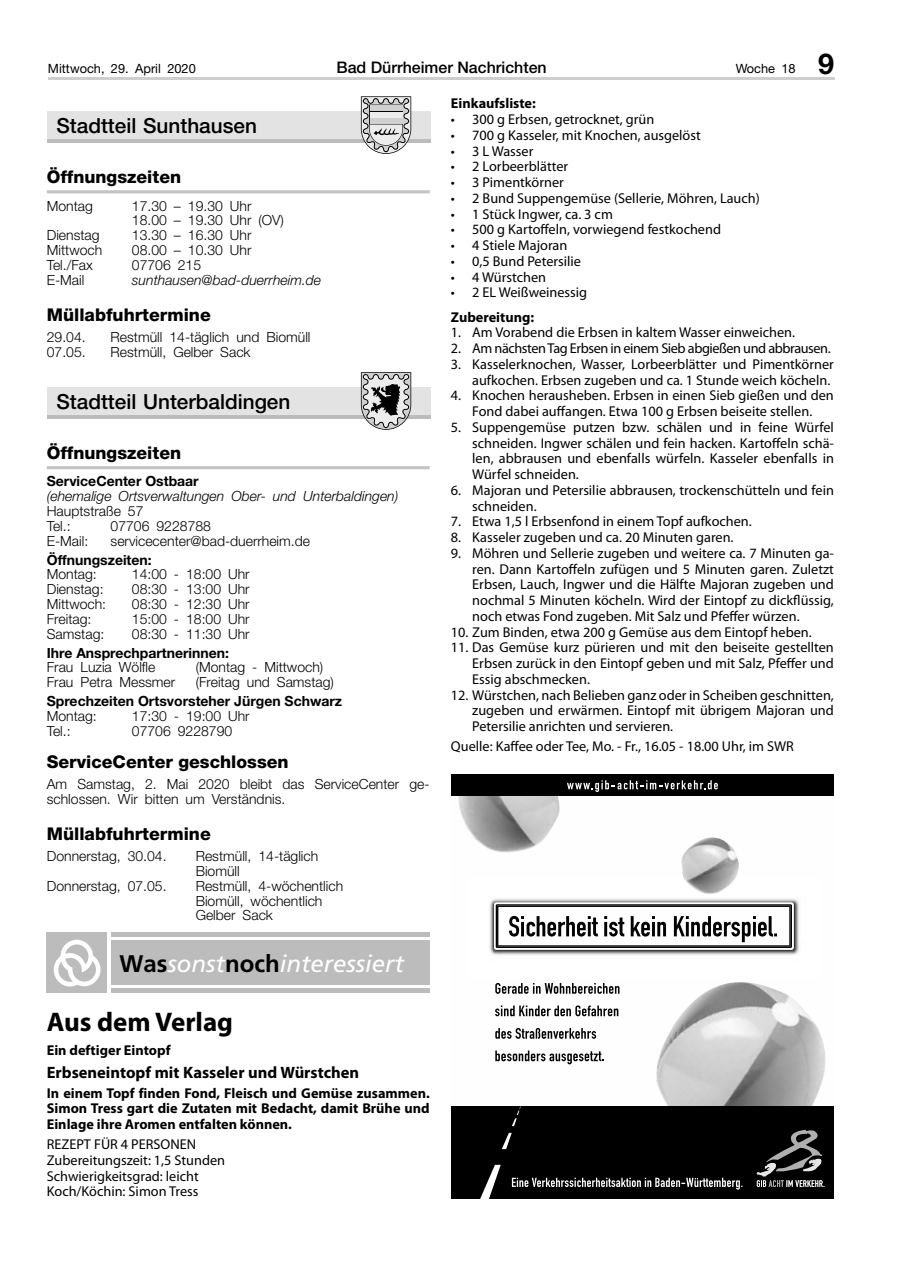
<style>
.page{position:relative;width:902px;height:1280px;background:#fff}
.page>*{position:absolute;margin:0;border:0;box-sizing:border-box;transform-origin:0 0}
.t1{font:700 28.8px "Helvetica Neue";color:#000}
.t2{font:700 27px "Myriad Pro";color:#000}
.t3{font:italic 24px "Frutiger";color:#fff}
.t4{font:500 20.85px "Helvetica Neue";color:#000}
.t5{font:800 17.55px "Helvetica Neue";color:#000}
.t6{font:700 16.5px "Myriad Pro";color:#000}
.t7{font:500 15.9px "Helvetica Neue";color:#000}
.t8{font:14.25px/15.8px "Myriad Pro";color:#000;text-align:justify}
.t9{font:700 14.25px/15.8px "Myriad Pro";color:#000;text-align:justify}
.t10{font:14.25px "Myriad Pro";letter-spacing:-.03em;color:#000}
.t11{font:300 13.95px/14.9px "Helvetica Neue";color:#000}
.t12{font:700 13.95px "Helvetica Neue";color:#000}
.t13{font:italic 300 13.95px "Helvetica Neue";color:#000}
.t14{font:12.75px "Helvetica Neue";color:#000}
.s1{font-weight:700;font-style:normal;color:#000}
</style>
<div class="page">
<hr style="left:48px;top:78px;width:785px;height:2px;background:#cecece">
<hr style="left:47px;top:190px;width:382px;height:3px;background:#c4c4c4">
<hr style="left:47px;top:466px;width:382px;height:3px;background:#c4c4c4">
<div style="left:47px;top:111px;width:383px;height:32px;background:#e3e3e3"></div>
<hr style="left:47px;top:140px;width:383px;height:3px;background:#bcbcbc">
<svg style="left:361px;top:96px;width:50px;height:58px"></svg>
<div style="left:47px;top:387px;width:383px;height:32px;background:#e3e3e3"></div>
<hr style="left:47px;top:415px;width:383px;height:4px;background:#bcbcbc">
<svg style="left:361px;top:372px;width:50px;height:58px"></svg>
<div style="left:111px;top:940px;width:318px;height:45px;background:#bcbcbc"></div>
<div style="left:111px;top:988px;width:318px;height:5px;background:#bcbcbc"></div>
<hr style="left:111px;top:933px;width:318px;height:4px;background:#bcbcbc">
<div style="left:47px;top:933px;width:60px;height:60px;background:#bcbcbc"></div>
<svg style="left:54px;top:940px;width:46px;height:46px"></svg>
<img style="left:489px;top:898px;width:310px;height:57px">
<svg style="left:494px;top:902px;width:299px;height:48px"></svg>
<img style="left:458px;top:796px;width:101px;height:57px">
<img style="left:656px;top:982px;width:169px;height:124px">
<div style="left:451px;top:1106px;width:382px;height:93px;background:#000"></div>
<svg style="left:512px;top:1178px;width:230px;height:12px"></svg>
<svg style="left:756px;top:1130px;width:68px;height:57px"></svg>
<svg style="left:502px;top:1133px;width:9px;height:16px"></svg>
<svg style="left:480px;top:1165px;width:20px;height:34px"></svg>
<svg style="left:512px;top:1107px;width:8px;height:19px"></svg>
<div style="left:451px;top:775px;width:382px;height:21px;background:#000"></div>
<svg style="left:567px;top:780px;width:150px;height:12px"></svg>
<svg style="left:495px;top:983px;width:124px;height:11px"></svg>
<svg style="left:495px;top:1005px;width:123px;height:11px"></svg>
<svg style="left:495px;top:1028px;width:101px;height:11px"></svg>
<svg style="left:495px;top:1050px;width:108px;height:14px"></svg>
<img style="left:681px;top:837px;width:57px;height:57px">
<p class="t14" style="left:48px;top:61px;width:149px">Mittwoch, 29. April 2020</p>
<p class="t7" style="left:336px;top:58px;width:212px">Bad Dürrheimer Nachrichten</p>
<p class="t14" style="left:735px;top:61px;width:61px">Woche 18</p>
<h1 class="t1" style="left:818px;top:46px;width:17px">9</h1>
<h3 class="t4" style="left:56px;top:113px;width:202px">Stadtteil Sunthausen</h3>
<p class="t5" style="left:47px;top:166px;width:136px">Öffnungszeiten</p>
<p class="t11" style="left:47px;top:198px;width:48px">Montag</p>
<p class="t11" style="left:132px;top:198px;width:153px">17.30 – 19.30 Uhr<br>18.00 – 19.30 Uhr (OV)</p>
<p class="t11" style="left:47px;top:227px;width:54px">Dienstag</p>
<p class="t11" style="left:132px;top:227px;width:121px">13.30 – 16.30 Uhr</p>
<p class="t11" style="left:47px;top:242px;width:57px">Mittwoch</p>
<p class="t11" style="left:132px;top:242px;width:121px">08.00 – 10.30 Uhr</p>
<p class="t11" style="left:47px;top:257px;width:48px">Tel./Fax</p>
<p class="t11" style="left:132px;top:257px;width:71px">07706 215</p>
<p class="t11" style="left:47px;top:272px;width:39px">E-Mail</p>
<p class="t13" style="left:132px;top:271px;width:191px">sunthausen@bad-duerrheim.de</p>
<p class="t5" style="left:47px;top:304px;width:165px">Müllabfuhrtermine</p>
<p class="t11" style="left:47px;top:329px;width:40px">29.04.</p>
<p class="t11" style="left:111px;top:329px;width:201px">Restmüll 14-täglich und Biomüll</p>
<p class="t11" style="left:47px;top:344px;width:40px">07.05.</p>
<p class="t11" style="left:111px;top:344px;width:141px">Restmüll, Gelber Sack</p>
<h3 class="t4" style="left:56px;top:389px;width:235px">Stadtteil Unterbaldingen</h3>
<p class="t5" style="left:47px;top:442px;width:136px">Öffnungszeiten</p>
<p class="t12" style="left:47px;top:473px;width:153px">ServiceCenter Ostbaar</p>
<p class="t13" style="left:47px;top:488px;width:353px">(ehemalige Ortsverwaltungen Ober- und Unterbaldingen)</p>
<p class="t11" style="left:47px;top:503px;width:98px">Hauptstraße 57<br>Tel.:</p>
<p class="t11" style="left:111px;top:518px;width:102px">07706 9228788</p>
<p class="t11" style="left:47px;top:533px;width:43px">E-Mail:</p>
<p class="t11" style="left:111px;top:533px;width:201px">servicecenter@bad-duerrheim.de</p>
<p class="t12" style="left:47px;top:551px;width:106px">Öffnungszeiten:</p>
<p class="t11" style="left:47px;top:567px;width:52px">Montag:</p>
<p class="t11" style="left:132px;top:567px;width:119px">14:00 - 18:00 Uhr</p>
<p class="t11" style="left:47px;top:581px;width:58px">Dienstag:</p>
<p class="t11" style="left:132px;top:581px;width:119px">08:30 - 13:00 Uhr</p>
<p class="t11" style="left:47px;top:596px;width:61px">Mittwoch:</p>
<p class="t11" style="left:132px;top:596px;width:119px">08:30 - 12:30 Uhr</p>
<p class="t11" style="left:47px;top:611px;width:46px">Freitag:</p>
<p class="t11" style="left:132px;top:611px;width:119px">15:00 - 18:00 Uhr</p>
<p class="t11" style="left:47px;top:626px;width:59px">Samstag:</p>
<p class="t11" style="left:132px;top:626px;width:119px">08:30 - 11:30 Uhr</p>
<p class="t12" style="left:47px;top:644px;width:184px">Ihre Ansprechpartnerinnen:</p>
<p class="t11" style="left:47px;top:660px;width:110px">Frau Luzia Wölfle</p>
<p class="t11" style="left:196px;top:660px;width:129px">(Montag - Mittwoch)</p>
<p class="t11" style="left:47px;top:674px;width:130px">Frau Petra Messmer</p>
<p class="t11" style="left:196px;top:674px;width:140px">(Freitag und Samstag)</p>
<p class="t12" style="left:47px;top:693px;width:297px">Sprechzeiten Ortsvorsteher Jürgen Schwarz</p>
<p class="t11" style="left:47px;top:708px;width:52px">Montag:</p>
<p class="t11" style="left:132px;top:708px;width:119px">17:30 - 19:00 Uhr</p>
<p class="t11" style="left:47px;top:723px;width:25px">Tel.:</p>
<p class="t11" style="left:132px;top:723px;width:102px">07706 9228790</p>
<p class="t5" style="left:47px;top:751px;width:243px">ServiceCenter geschlossen</p>
<p class="t11" style="left:47px;top:776px;width:384px">Am Samstag, 2. Mai 2020 bleibt das ServiceCenter ge&shy;schlossen. Wir bitten um Verständnis.</p>
<p class="t5" style="left:47px;top:823px;width:165px">Müllabfuhrtermine</p>
<p class="t11" style="left:47px;top:848px;width:121px">Donnerstag, 30.04.</p>
<p class="t11" style="left:196px;top:848px;width:124px">Restmüll, 14-täglich<br>Biomüll</p>
<p class="t11" style="left:47px;top:878px;width:121px">Donnerstag, 07.05.</p>
<p class="t11" style="left:196px;top:878px;width:149px">Restmüll, 4-wöchentlich<br>Biomüll, wöchentlich<br>Gelber Sack</p>
<h3 class="t3" style="left:119px;top:949px;width:286px"><span class="s1">Was</span>sonst<span class="s1">noch</span>interessiert</h3>
<h2 class="t2" style="left:47px;top:1004px;width:188px">Aus dem Verlag</h2>
<p class="t9" style="left:47px;top:1042px;width:125px">ein deftiger eintopf</p>
<p class="t6" style="left:47px;top:1061px;width:314px">erbseneintopf mit kasseler und Würstchen</p>
<p class="t9" style="left:47px;top:1084px;width:384px">in einem topf finden Fond, Fleisch und Gemüse zusammen.<br>Simon tress gart die Zutaten mit Bedacht, damit Brühe und einlage ihre Aromen entfalten können.</p>
<p class="t8" style="left:47px;top:1136px;width:180px;text-align:left">REZEPT FÜR 4 PERSONEN<br>Zubereitungszeit: 1,5 Stunden<br>Schwierigkeitsgrad: leicht<br>Koch/Köchin: Simon Tress</p>
<p class="t9" style="left:451px;top:95px;width:86px">einkaufsliste:</p>
<p class="t8" style="left:451px;top:111px;width:205px">• 300 g Erbsen, getrocknet, grün</p>
<p class="t8" style="left:451px;top:127px;width:251px">• 700 g Kasseler, mit Knochen, ausgelöst</p>
<p class="t8" style="left:451px;top:143px;width:84px">• 3 L Wasser</p>
<p class="t8" style="left:451px;top:159px;width:119px">• 2 Lorbeerblätter</p>
<p class="t8" style="left:451px;top:174px;width:114px">• 3 Pimentkörner</p>
<p class="t8" style="left:451px;top:190px;width:310px">• 2 Bund Suppengemüse (Sellerie, Möhren, Lauch)</p>
<p class="t8" style="left:451px;top:206px;width:163px">• 1 Stück Ingwer, ca. 3 cm</p>
<p class="t8" style="left:451px;top:222px;width:271px">• 500 g Kartoffeln, vorwiegend festkochend</p>
<p class="t8" style="left:451px;top:237px;width:118px">• 4 Stiele Majoran</p>
<p class="t8" style="left:451px;top:253px;width:132px">• 0,5 Bund Petersilie</p>
<p class="t8" style="left:451px;top:269px;width:97px">• 4 Würstchen</p>
<p class="t8" style="left:451px;top:285px;width:138px">• 2 EL Weißweinessig</p>
<p class="t9" style="left:451px;top:309px;width:85px">Zubereitung:</p>
<p class="t8" style="left:451px;top:325px;width:345px">1. Am Vorabend die Erbsen in kaltem Wasser einweichen.</p>
<p class="t10" style="left:451px;top:340px;width:381px">2. Am nächsten Tag Erbsen in einem Sieb abgießen und abbrausen.</p>
<p class="t8" style="left:451px;top:356px;width:384px;text-align:right">3. Kasselerknochen, Wasser, Lorbeerblätter und Pimentkörner aufkochen. Erbsen zugeben und ca. 1 Stunde weich köcheln.</p>
<p class="t8" style="left:451px;top:388px;width:384px;text-align:center">4. Knochen herausheben. Erbsen in einen Sieb gießen und den<br>Fond dabei auffangen. Etwa 100 g Erbsen beiseite stellen.</p>
<p class="t8" style="left:472px;top:419px;width:363px;text-indent:-21px">5. Suppengemüse putzen bzw. schälen und in feine Würfel schneiden. Ingwer schälen und fein hacken. Kartoffeln schä&shy;len, abbrausen und ebenfalls würfeln. Kasseler ebenfalls in Würfel schneiden.</p>
<p class="t8" style="left:472px;top:482px;width:363px;text-indent:-21px">6. Majoran und Petersilie abbrausen, trockenschütteln und fein schneiden.</p>
<p class="t8" style="left:451px;top:513px;width:302px">7. Etwa 1,5 l Erbsenfond in einem Topf aufkochen.</p>
<p class="t8" style="left:451px;top:529px;width:284px">8. Kasseler zugeben und ca. 20 Minuten garen.</p>
<p class="t8" style="left:472px;top:545px;width:363px;text-indent:-21px">9. Möhren und Sellerie zugeben und weitere ca. 7 Minuten ga&shy;ren. Dann Kartoffeln zufügen und 5 Minuten garen. Zuletzt Erbsen, Lauch, Ingwer und die Hälfte Majoran zugeben und nochmal 5 Minuten köcheln. Wird der Eintopf zu dickflüssig, noch etwas Fond zugeben. Mit Salz und Pfeffer würzen.</p>
<p class="t8" style="left:451px;top:624px;width:362px">10. Zum Binden, etwa 200 g Gemüse aus dem Eintopf heben.</p>
<p class="t8" style="left:472px;top:639px;width:363px;text-indent:-21px">11. Das Gemüse kurz pürieren und mit den beiseite gestellten Erbsen zurück in den Eintopf geben und mit Salz, Pfeffer und Essig abschmecken.</p>
<p class="t8" style="left:472px;top:687px;width:363px;text-indent:-21px">12. Würstchen, nach Belieben ganz oder in Scheiben geschnitten, zugeben und erwärmen. Eintopf mit übrigem Majoran und Petersilie anrichten und servieren.</p>
<p class="t8" style="left:451px;top:738px;width:344px">Quelle: Kaffee oder Tee, Mo. - Fr., 16.05 - 18.00 Uhr, im SWR</p>
</div>
